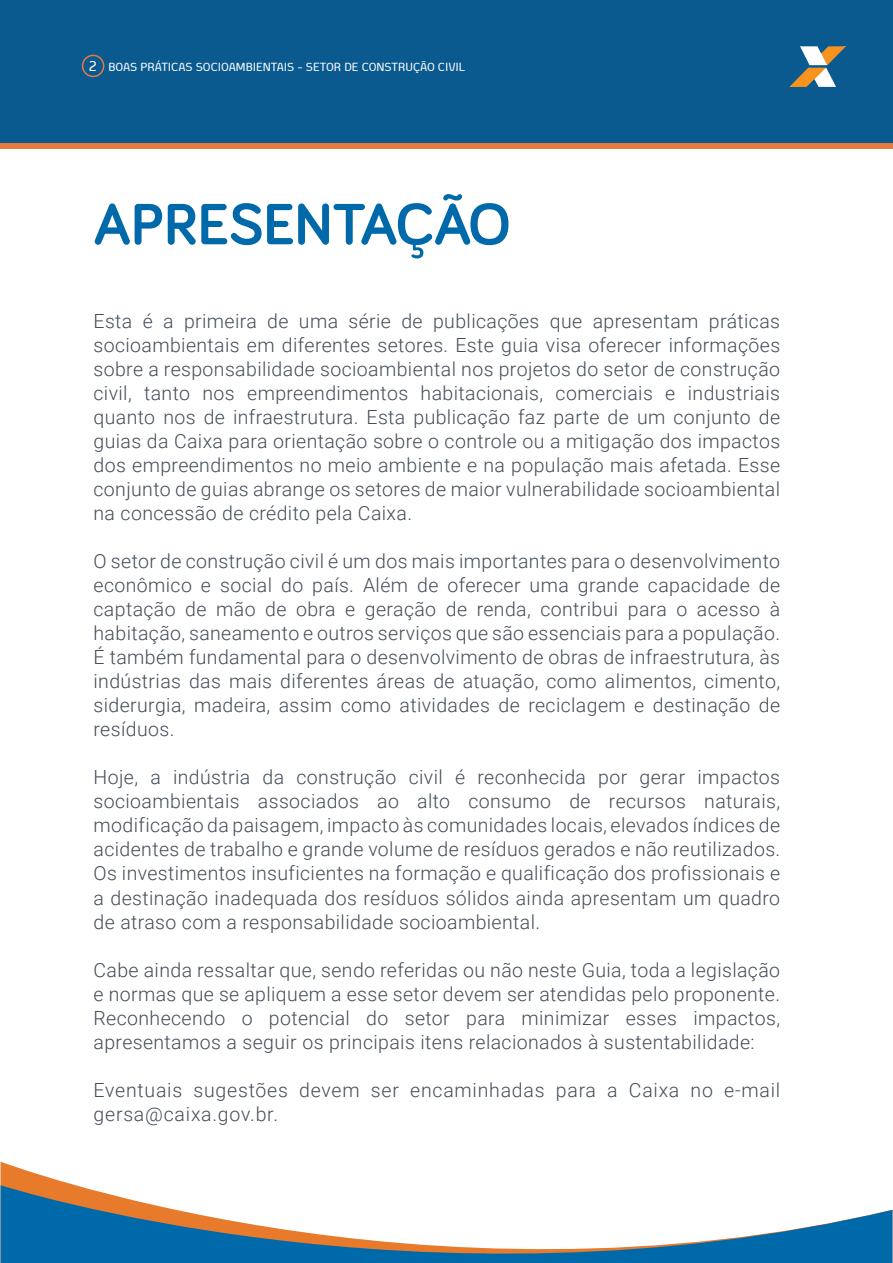
<style>
.page{position:relative;width:893px;height:1263px;background:#fff}
.page>*{position:absolute;margin:0;border:0;box-sizing:border-box;transform-origin:0 0}
.t1{font:700 60px "Bariol";color:#0069aa}
.t2{font:300 19.5px/24px "Roboto";letter-spacing:.02em;color:#424d58;text-align:justify}
.t3{font:300 19.5px/24px "Roboto";letter-spacing:.04em;color:#424d58}
.t4{font:500 13.5px "Aeroportal";color:#fff}
.s1{font-size:16.5px}
</style>
<div class="page">
<svg style="left:0;top:142px;width:893px;height:7px;background:#c47549"></svg>
<div style="left:0;top:0;width:893px;height:142px;background:#0a5a90"></div>
<img style="left:790px;top:46px;width:56px;height:41px">
<svg style="left:1px;top:1162px;width:74px;height:23px"></svg>
<svg style="left:1px;top:1185px;width:891px;height:78px"></svg>
<svg style="left:892px;top:1209px;width:1px;height:54px"></svg>
<div style="left:82px;top:55px;width:22px;height:22px;border:2px solid #e37a46;border-radius:50%"></div>
<p class="t4" style="left:89px;top:60px;width:378px"><span class="s1">2</span> BOAS PRÁTICAS SOCIOAMBIENTAIS - SETOR DE CONSTRUÇÃO CIVIL</p>
<h1 class="t1" style="left:94px;top:183px;width:418px">APRESENTAÇÃO</h1>
<p class="t2" style="left:94px;top:309px;width:688px">Esta é a primeira de uma série de publicações que apresentam práticas socioambientais em diferentes setores. Este guia visa oferecer informações sobre a responsabilidade socioambiental nos projetos do setor de construção civil, tanto nos empreendimentos habitacionais, comerciais e industriais quanto nos de infraestrutura. Esta publicação faz parte de um conjunto de guias da Caixa para orientação sobre o controle ou a mitigação dos impactos dos empreendimentos no meio ambiente e na população mais afetada. Esse conjunto de guias abrange os setores de maior vulnerabilidade socioambiental na concessão de crédito pela Caixa.</p>
<p class="t2" style="left:94px;top:549px;width:688px">O setor de construção civil é um dos mais importantes para o desenvolvimento econômico e social do país. Além de oferecer uma grande capacidade de captação de mão de obra e geração de renda, contribui para o acesso à habitação, saneamento e outros serviços que são essenciais para a população.<br>É também fundamental para o desenvolvimento de obras de infraestrutura, às indústrias das mais diferentes áreas de atuação, como alimentos, cimento, siderurgia, madeira, assim como atividades de reciclagem e destinação de resíduos.</p>
<p class="t2" style="left:94px;top:765px;width:688px">Hoje, a indústria da construção civil é reconhecida por gerar impactos socioambientais associados ao alto consumo de recursos naturais, modificação da paisagem, impacto às comunidades locais, elevados índices de acidentes de trabalho e grande volume de resíduos gerados e não reutilizados.<br>Os investimentos insuficientes na formação e qualificação dos profissionais e a destinação inadequada dos resíduos sólidos ainda apresentam um quadro de atraso com a responsabilidade socioambiental.</p>
<p class="t2" style="left:94px;top:957px;width:688px">Cabe ainda ressaltar que, sendo referidas ou não neste Guia, toda a legislação e normas que se apliquem a esse setor devem ser atendidas pelo proponente.<br>Reconhecendo o potencial do setor para minimizar esses impactos, apresentamos a seguir os principais itens relacionados à sustentabilidade:</p>
<p class="t3" style="left:94px;top:1077px;width:688px">Eventuais sugestões devem ser encaminhadas para a Caixa no e-mail gersa@caixa.gov.br.</p>
</div>
